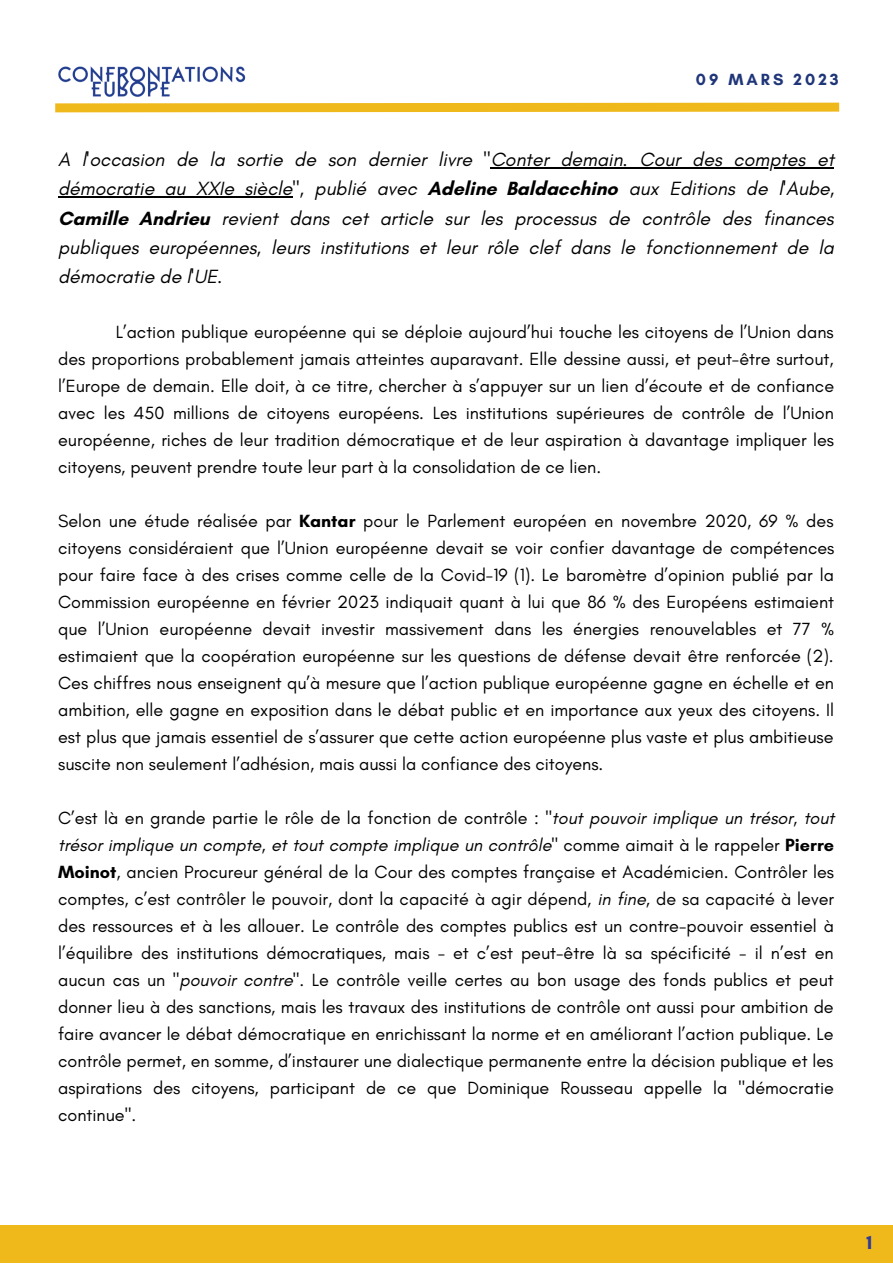
<style>
.page{position:relative;width:893px;height:1264px;background:#fff}
.page>*{position:absolute;margin:0;border:0;box-sizing:border-box;transform-origin:0 0}
.t1{font:italic 19.5px/29.2px "Glacial Indifference";color:#000;text-align:justify}
.t2{font:700 19.5px "Glacial Indifference";color:#303a99}
.t3{font:18px/27px "Glacial Indifference";color:#000;text-align:justify}
.t4{font:700 16.5px "Glacial Indifference";letter-spacing:.185em;color:#203679}
.s1{font-weight:700;font-style:normal}
.s2{font-weight:700}
.s3{font-style:italic}
</style>
<div class="page">
<svg style="left:260px;top:102px;width:580px;height:11px;background:#f1c545"></svg>
<div style="left:0;top:1225px;width:892px;height:37px;background:#efb91c"></div>
<hr style="left:490px;top:167px;width:344px;height:1px;background:#000">
<hr style="left:58px;top:196px;width:234px;height:1px;background:#000">
<img style="left:55px;top:66px;width:205px;height:47px">
<p class="t4" style="left:695px;top:70px;width:144px">09 MARS 2023</p>
<p class="t1" style="left:58px;top:144px;width:777px">A l'occasion de la sortie de son dernier livre "Conter demain. Cour des comptes et démocratie au XXIe siècle", publié avec <span class="s1">Adeline Baldacchino</span> aux Editions de l'Aube, <span class="s1">Camille Andrieu</span> revient dans cet article sur les processus de contrôle des finances publiques européennes, leurs institutions et leur rôle clef dans le fonctionnement de la démocratie de l'UE.</p>
<p class="t3" style="left:58px;top:318px;width:777px;text-indent:58px">L’action publique européenne qui se déploie aujourd’hui touche les citoyens de l’Union dans des proportions probablement jamais atteintes auparavant. Elle dessine aussi, et peut-être surtout, l’Europe de demain. Elle doit, à ce titre, chercher à s’appuyer sur un lien d’écoute et de confiance avec les 450 millions de citoyens européens. Les institutions supérieures de contrôle de l’Union européenne, riches de leur tradition démocratique et de leur aspiration à davantage impliquer les citoyens, peuvent prendre toute leur part à la consolidation de ce lien.</p>
<p class="t3" style="left:58px;top:507px;width:777px">Selon une étude réalisée par <span class="s2">Kantar</span> pour le Parlement européen en novembre 2020, 69 % des citoyens considéraient que l’Union européenne devait se voir confier davantage de compétences pour faire face à des crises comme celle de la Covid-19 (1). Le baromètre d’opinion publié par la Commission européenne en février 2023 indiquait quant à lui que 86 % des Européens estimaient que l’Union européenne devait investir massivement dans les énergies renouvelables et 77 % estimaient que la coopération européenne sur les questions de défense devait être renforcée (2).<br>Ces chiffres nous enseignent qu’à mesure que l’action publique européenne gagne en échelle et en ambition, elle gagne en exposition dans le débat public et en importance aux yeux des citoyens. Il est plus que jamais essentiel de s’assurer que cette action européenne plus vaste et plus ambitieuse suscite non seulement l’adhésion, mais aussi la confiance des citoyens.</p>
<p class="t3" style="left:58px;top:804px;width:777px">C’est là en grande partie le rôle de la fonction de contrôle : "<span class="s3">tout pouvoir implique un trésor, tout trésor implique un compte, et tout compte implique un contrôle"</span> comme aimait à le rappeler <span class="s2">Pierre Moinot</span>, ancien Procureur général de la Cour des comptes française et Académicien. Contrôler les comptes, c’est contrôler le pouvoir, dont la capacité à agir dépend, <span class="s3">in fine</span>, de sa capacité à lever des ressources et à les allouer. Le contrôle des comptes publics est un contre-pouvoir essentiel à l’équilibre des institutions démocratiques, mais - et c’est peut-être là sa spécificité - il n’est en aucun cas un "<span class="s3">pouvoir contre"</span>. Le contrôle veille certes au bon usage des fonds publics et peut donner lieu à des sanctions, mais les travaux des institutions de contrôle ont aussi pour ambition de faire avancer le débat démocratique en enrichissant la norme et en améliorant l’action publique. Le contrôle permet, en somme, d’instaurer une dialectique permanente entre la décision publique et les aspirations des citoyens, participant de ce que Dominique Rousseau appelle la "démocratie continue".</p>
<p class="t2" style="left:866px;top:1230px;width:7px">1</p>
</div>
